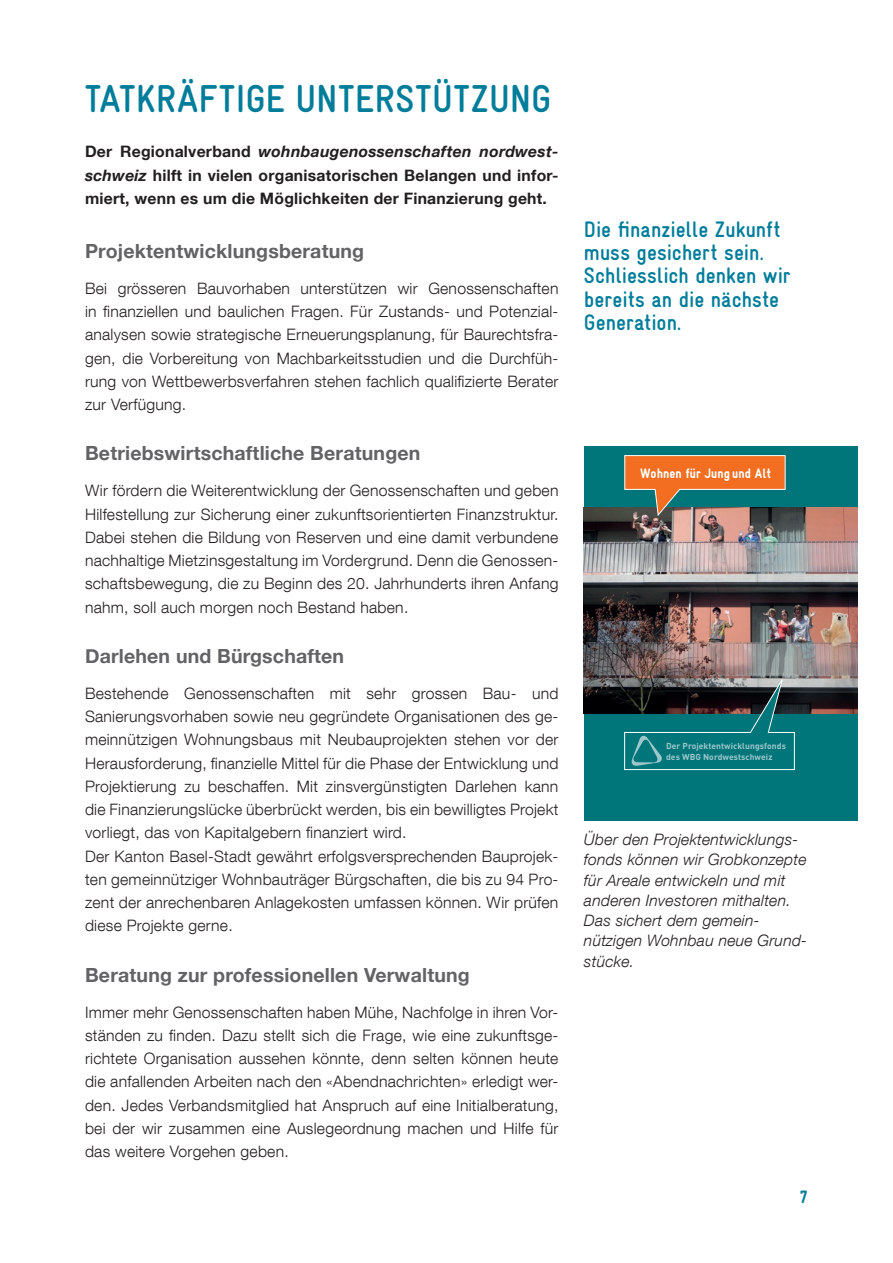
<style>
.page{position:relative;width:893px;height:1263px;background:#fff}
.page>*{position:absolute;margin:0;border:0;box-sizing:border-box;transform-origin:0 0}
._03_Titel_grün_versa{font:39px "Gravur Condensed Bold CE";letter-spacing:.01em;color:#007d9a}
._01_WBG_Body_Zwische{font:22.5px/23.2px "Gravur Condensed Bold CE";color:#007d9a}
._03_WBG_Abschnitte{font:700 19.5px "Helvetica Neue";letter-spacing:.01em;color:#636366}
.t1{font:18px "Gravur Condensed Black CE";color:#007d9a}
._01_WBG_Body{font:300 15.75px/23.2px "Helvetica Neue LT Com";letter-spacing:.015em;color:#231f20;text-align:justify}
._01_WBG_Body_links_k{font:italic 300 15.75px/20.2px "Helvetica Neue LT Com";letter-spacing:.015em;color:#231f20}
._01_WBG_Lead_schwarz{font:700 15.75px/23.2px "Helvetica Neue LT Com";letter-spacing:.015em;color:#231f20;text-align:justify}
.t2{font:13.8px "Gravur Condensed Black CE";letter-spacing:.01em;color:#fff}
.t3{font:700 8.55px/11.4px "DIN";letter-spacing:.01em;color:#9ec7cb}
.s1{font-style:italic}
</style>
<div class="page">
<div style="left:584px;top:446px;width:274px;height:375px;background:#00767a"></div>
<img style="left:584px;top:507px;width:274px;height:206px">
<svg style="left:624px;top:455px;width:162px;height:62px"></svg>
<svg style="left:624px;top:675px;width:171px;height:95px"></svg>
<p class="_03_Titel_grün_versa" style="left:85px;top:77px;width:468px">TATKRÄFTIGE UNTERSTÜTZUNG</p>
<p class="_01_WBG_Lead_schwarz" style="left:85px;top:140px;width:475px">Der Regionalverband <span class="s1">wohnbaugenossenschaften nordwest&shy;schweiz</span> hilft in vielen organisatorischen Belangen und infor&shy;miert, wenn es um die Möglichkeiten der Finanzierung geht.</p>
<p class="_03_WBG_Abschnitte" style="left:85px;top:235px;width:281px">Projektentwicklungsberatung</p>
<p class="_01_WBG_Body" style="left:85px;top:276px;width:475px;text-align:left">Bei grösseren Bauvorhaben unterstützen wir Genossenschaften in finanziellen und baulichen Fragen. Für Zustands- und Potenzial&shy;analysen sowie strategische Erneuerungsplanung, für Baurechtsfra&shy;gen, die Vorbereitung von Machbarkeitsstudien und die Durchfüh&shy;rung von Wettbewerbsverfahren stehen fachlich qualifizierte Berater zur Verfügung.</p>
<p class="_03_WBG_Abschnitte" style="left:85px;top:438px;width:337px">Betriebswirtschaftliche Beratungen</p>
<p class="_01_WBG_Body" style="left:85px;top:479px;width:475px">Wir fördern die Weiterentwicklung der Genossenschaften und geben Hilfestellung zur Sicherung einer zukunftsorientierten Finanzstruktur.<br>Dabei stehen die Bildung von Reserven und eine damit verbundene nachhaltige Mietzinsgestaltung im Vordergrund. Denn die Genossen&shy;schaftsbewegung, die zu Beginn des 20. Jahrhunderts ihren Anfang nahm, soll auch morgen noch Bestand haben.</p>
<p class="_03_WBG_Abschnitte" style="left:85px;top:640px;width:261px">Darlehen und Bürgschaften</p>
<p class="_01_WBG_Body" style="left:85px;top:681px;width:475px">Bestehende Genossenschaften mit sehr grossen Bau- und Sanierungsvorhaben sowie neu gegründete Organisationen des ge&shy;meinnützigen Wohnungsbaus mit Neubauprojekten stehen vor der Herausforderung, finanzielle Mittel für die Phase der Entwicklung und Projektierung zu beschaffen. Mit zinsvergünstigten Darlehen kann die Finanzierungslücke überbrückt werden, bis ein bewilligtes Projekt vorliegt, das von Kapitalgebern finanziert wird.</p>
<p class="_01_WBG_Body" style="left:85px;top:844px;width:475px">Der Kanton Basel-Stadt gewährt erfolgsversprechenden Bauprojek&shy;ten gemeinnütziger Wohnbauträger Bürgschaften, die bis zu 94 Pro&shy;zent der anrechenbaren Anlagekosten umfassen können. Wir prüfen diese Projekte gerne.</p>
<p class="_03_WBG_Abschnitte" style="left:85px;top:959px;width:386px">Beratung zur professionellen Verwaltung</p>
<p class="_01_WBG_Body" style="left:85px;top:1000px;width:475px">Immer mehr Genossenschaften haben Mühe, Nachfolge in ihren Vor&shy;ständen zu finden. Dazu stellt sich die Frage, wie eine zukunftsge&shy;richtete Organisation aussehen könnte, denn selten können heute die anfallenden Arbeiten nach den «Abendnachrichten» erledigt wer&shy;den. Jedes Verbandsmitglied hat Anspruch auf eine Initialberatung, bei der wir zusammen eine Auslegeordnung machen und Hilfe für das weitere Vorgehen geben.</p>
<p class="_01_WBG_Body_Zwische" style="left:584px;top:218px;width:208px">Die finanzielle Zukunft muss gesichert sein.<br>Schliesslich denken wir bereits an die nächste<br>Generation.</p>
<p class="t2" style="left:640px;top:465px;width:132px">Wohnen für Jung und Alt</p>
<p class="t3" style="left:666px;top:739px;width:121px">Der Projektentwicklungsfonds des WBG Nordwestschweiz</p>
<p class="_01_WBG_Body_links_k" style="left:584px;top:829px;width:225px">Über den Projektentwicklungs&shy;fonds können wir Grobkonzepte für Areale entwickeln und mit anderen Investoren mithalten.<br>Das sichert dem gemein&shy;nützigen Wohnbau neue Grund&shy;stücke.</p>
<p class="t1" style="left:800px;top:1186px;width:10px">7</p>
</div>
